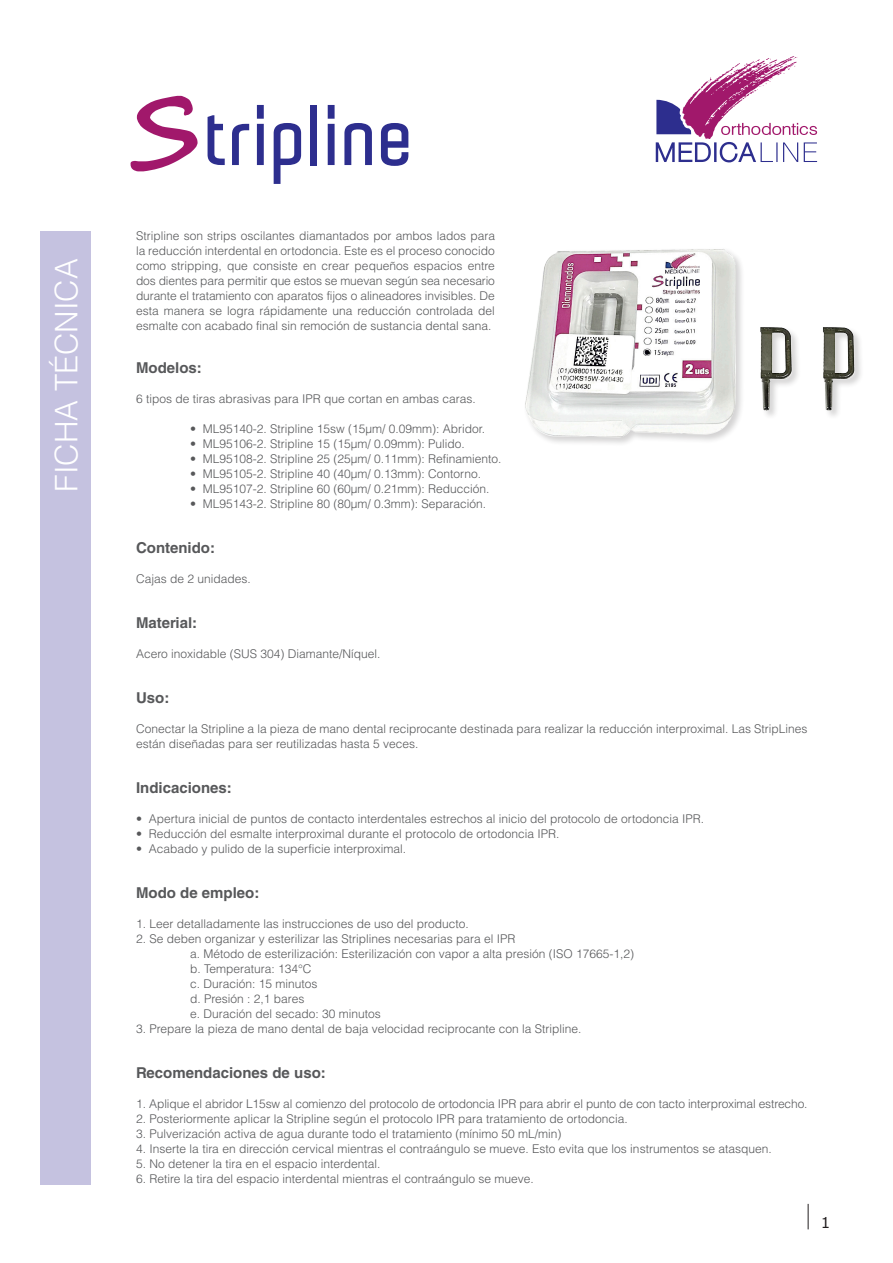
<style>
.page{position:relative;width:893px;height:1263px;background:#fff}
.page>*{position:absolute;margin:0;border:0;box-sizing:border-box;transform-origin:0 0}
.t1{font:300 31.05px "Helvetica LT Std";color:#fff}
.t2{font:700 15px "Helvetica LT Std";color:#57585a}
.t3{font:15px "Verdana";color:#231f20}
.t4{font:300 12px/15px "Helvetica LT Std";color:#57585a}
</style>
<div class="page">
<svg style="left:808px;top:1204px;width:1px;height:25px"></svg>
<div style="left:40px;top:231px;width:51px;height:953px;background:#c5c2e0"></div>
<svg style="left:656px;top:56px;width:161px;height:106px"></svg>
<svg style="left:208px;top:115px;width:17px;height:50px"></svg>
<svg style="left:232px;top:124px;width:17px;height:41px"></svg>
<svg style="left:257px;top:105px;width:7px;height:60px"></svg>
<svg style="left:274px;top:123px;width:27px;height:61px"></svg>
<div style="left:311px;top:105px;width:6px;height:60px;background:#2d2e8e"></div>
<svg style="left:328px;top:105px;width:7px;height:60px"></svg>
<svg style="left:344px;top:123px;width:28px;height:42px"></svg>
<svg style="left:381px;top:123px;width:27px;height:43px"></svg>
<svg style="left:131px;top:96px;width:67px;height:75px"></svg>
<img style="left:525px;top:249px;width:336px;height:195px">
<p class="t1" style="left:47px;top:492px;width:235px;rotate:-90deg">FICHA TÉCNICA</p>
<p class="t4" style="left:136px;top:228px;width:360px;text-align:justify">Stripline son strips oscilantes diamantados por ambos lados para la reducción interdental en ortodoncia. Este es el proceso conocido como stripping, que consiste en crear pequeños espacios entre dos dientes para permitir que estos se muevan según sea necesario durante el tratamiento con aparatos fijos o alineadores invisibles. De esta manera se logra rápidamente una reducción controlada del esmalte con acabado final sin remoción de sustancia dental sana.</p>
<p class="t2" style="left:136px;top:359px;width:67px">Modelos:</p>
<p class="t4" style="left:136px;top:391px;width:341px">6 tipos de tiras abrasivas para IPR que cortan en ambas caras.</p>
<p class="t4" style="left:190px;top:421px;width:296px">• ML95140-2. Stripline 15sw (15µm/ 0.09mm): Abridor.</p>
<p class="t4" style="left:190px;top:436px;width:276px">• ML95106-2. Stripline 15 (15µm/ 0.09mm): Pulido.</p>
<p class="t4" style="left:190px;top:451px;width:313px">• ML95108-2. Stripline 25 (25µm/ 0.11mm): Refinamiento.</p>
<p class="t4" style="left:190px;top:466px;width:292px">• ML95105-2. Stripline 40 (40µm/ 0.13mm): Contorno.</p>
<p class="t4" style="left:190px;top:481px;width:301px">• ML95107-2. Stripline 60 (60µm/ 0.21mm): Reducción.</p>
<p class="t4" style="left:190px;top:496px;width:298px">• ML95143-2. Stripline 80 (80µm/ 0.3mm): Separación.</p>
<p class="t2" style="left:136px;top:539px;width:80px">Contenido:</p>
<p class="t4" style="left:136px;top:571px;width:116px">Cajas de 2 unidades.</p>
<p class="t2" style="left:136px;top:614px;width:63px">Material:</p>
<p class="t4" style="left:136px;top:646px;width:246px">Acero inoxidable (SUS 304) Diamante/Níquel.</p>
<p class="t2" style="left:136px;top:689px;width:35px">Uso:</p>
<p class="t4" style="left:136px;top:721px;width:673px">Conectar la Stripline a la pieza de mano dental reciprocante destinada para realizar la reducción interproximal. Las StripLines están diseñadas para ser reutilizadas hasta 5 veces.</p>
<p class="t2" style="left:136px;top:779px;width:97px">Indicaciones:</p>
<p class="t4" style="left:136px;top:811px;width:570px">• Apertura inicial de puntos de contacto interdentales estrechos al inicio del protocolo de ortodoncia IPR.</p>
<p class="t4" style="left:136px;top:826px;width:425px">• Reducción del esmalte interproximal durante el protocolo de ortodoncia IPR.</p>
<p class="t4" style="left:136px;top:841px;width:272px">• Acabado y pulido de la superficie interproximal.</p>
<p class="t2" style="left:136px;top:884px;width:125px">Modo de empleo:</p>
<p class="t4" style="left:136px;top:916px;width:334px">1. Leer detalladamente las instrucciones de uso del producto.</p>
<p class="t4" style="left:136px;top:931px;width:381px">2. Se deben organizar y esterilizar las Striplines necesarias para el IPR</p>
<p class="t4" style="left:190px;top:946px;width:445px">a. Método de esterilización: Esterilización con vapor a alta presión (ISO 17665-1,2)</p>
<p class="t4" style="left:190px;top:961px;width:123px">b. Temperatura: 134°C</p>
<p class="t4" style="left:190px;top:976px;width:129px">c. Duración: 15 minutos</p>
<p class="t4" style="left:190px;top:991px;width:116px">d. Presión : 2,1 bares</p>
<p class="t4" style="left:190px;top:1006px;width:192px">e. Duración del secado: 30 minutos</p>
<p class="t4" style="left:136px;top:1021px;width:447px">3. Prepare la pieza de mano dental de baja velocidad reciprocante con la Stripline.</p>
<p class="t2" style="left:136px;top:1064px;width:191px">Recomendaciones de uso:</p>
<p class="t4" style="left:136px;top:1096px;width:673px">1. Aplique el abridor L15sw al comienzo del protocolo de ortodoncia IPR para abrir el punto de con tacto interproximal estrecho.</p>
<p class="t4" style="left:136px;top:1111px;width:493px">2. Posteriormente aplicar la Stripline según el protocolo IPR para tratamiento de ortodoncia.</p>
<p class="t4" style="left:136px;top:1126px;width:427px">3. Pulverización activa de agua durante todo el tratamiento (mínimo 50 mL/min)</p>
<p class="t4" style="left:136px;top:1141px;width:637px">4. Inserte la tira en dirección cervical mientras el contraángulo se mueve. Esto evita que los instrumentos se atasquen.</p>
<p class="t4" style="left:136px;top:1156px;width:246px">5. No detener la tira en el espacio interdental.</p>
<p class="t4" style="left:136px;top:1171px;width:399px">6. Retire la tira del espacio interdental mientras el contraángulo se mueve.</p>
<p class="t3" style="left:821px;top:1212px;width:11px">1</p>
</div>
